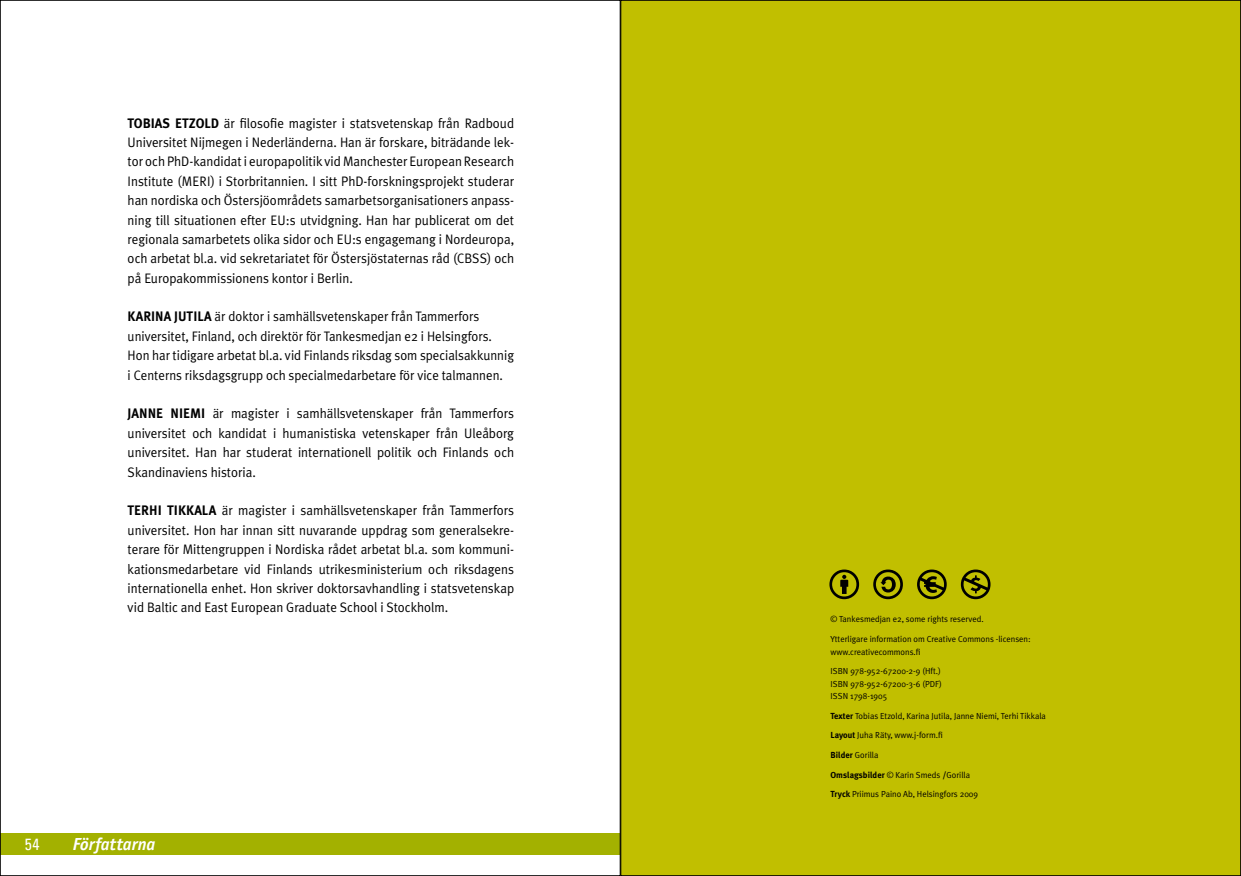
<style>
.page{position:relative;width:1241px;height:876px;background:#fff}
.page>*{position:absolute;margin:0;border:0;box-sizing:border-box;transform-origin:0 0}
.t1{font:italic 700 17.5px "Officina Sans";letter-spacing:-.01em;color:#fff}
.t2{font:condensed 16.25px "Univers";color:#fff}
.t3{font:13.75px/19.4px "Meta Plus Normal";color:#000;text-align:justify;scale:.95 1}
.t4{font:13.75px/19.4px "Meta Plus Normal";color:#000;scale:.94 1}
.t5{font:8.75px/12.5px "Meta Plus Normal";color:#000}
.s1{font-family:"Meta Plus";font-weight:700}
</style>
<div class="page">
<div style="left:0;top:833px;width:620px;height:21px;background:#a3b100"></div>
<div style="left:620px;top:0;width:620px;height:875px;background:#c1bf00"></div>
<svg style="left:960px;top:569px;width:30px;height:30px"></svg>
<svg style="left:873px;top:569px;width:29px;height:30px"></svg>
<svg style="left:829px;top:569px;width:30px;height:30px"></svg>
<svg style="left:917px;top:569px;width:29px;height:30px"></svg>
<p class="t3" style="left:128px;top:113px;width:408px"><span class="s1">TOBIAS ETZOLD</span> är filosofie magister i statsvetenskap från Radboud Universitet Nijmegen i Nederländerna. Han är forskare, biträdande lek&shy;tor och PhD-kandidat i europapolitik vid Manchester European Research Institute (MERI) i Storbritannien. I sitt PhD-forskningsprojekt studerar han nordiska och Östersjöområdets samarbetsorganisationers anpass&shy;ning till situationen efter EU:s utvidgning. Han har publicerat om det regionala samarbetets olika sidor och EU:s engagemang i Nordeuropa, och arbetat bl.a. vid sekretariatet för Östersjöstaternas råd (CBSS) och på Europakommissionens kontor i Berlin.</p>
<p class="t4" style="left:128px;top:307px;width:412px"><span class="s1">KARINA JUTILA</span> är doktor i samhällsvetenskaper från Tammerfors universitet, Finland, och direktör för Tankesmedjan e2 i Helsingfors.<br>Hon har tidigare arbetat bl.a. vid Finlands riksdag som specialsakkunnig i Centerns riksdagsgrupp och specialmedarbetare för vice talmannen.</p>
<p class="t3" style="left:128px;top:403px;width:408px"><span class="s1">JANNE N IEMI</span> är magister i samhällsvetenskaper från Tammerfors universitet och kandidat i humanistiska vetenskaper från Uleåborg universitet. Han har studerat internationell politik och Finlands och Skandinaviens historia.</p>
<p class="t3" style="left:128px;top:500px;width:408px"><span class="s1">TERHI TIKKALA</span> är magister i samhällsvetenskaper från Tammerfors universitet. Hon har innan sitt nuvarande uppdrag som generalsekre&shy;terare för Mittengruppen i Nordiska rådet arbetat bl.a. som kommuni&shy;kationsmedarbetare vid Finlands utrikesministerium och riksdagens internationella enhet. Hon skriver doktorsavhandling i statsvetenskap vid Baltic and East European Graduate School i Stockholm.</p>
<p class="t2" style="left:25px;top:833px;width:16px">54</p>
<p class="t1" style="left:73px;top:832px;width:84px">Författarna</p>
<p class="t5" style="left:830px;top:613px;width:155px">© Tankesmedjan e2, some rights reserved.</p>
<p class="t5" style="left:830px;top:632px;width:202px">Ytterligare information om Creative Commons -licensen: www.creativecommons.fi</p>
<p class="t5" style="left:830px;top:664px;width:113px;text-align:justify">ISBN 978-952-67200-2-9 (Hft.)<br>ISBN 978-952-67200-3-6 (PDF)<br>ISSN 1798-1905</p>
<p class="t5" style="left:830px;top:709px;width:217px"><span class="s1">TEXTER</span> Tobias Etzold, Karina Jutila, Janne Niemi, Terhi Tikkala</p>
<p class="t5" style="left:830px;top:728px;width:114px"><span class="s1">LAYOUT</span> Juha Räty, www.j-form.fi</p>
<p class="t5" style="left:830px;top:748px;width:49px"><span class="s1">BILDER</span> Gorilla</p>
<p class="t5" style="left:830px;top:768px;width:141px"><span class="s1">OMSLAGSBILDER</span> © Karin Smeds <span class="s1">/</span>Gorilla</p>
<p class="t5" style="left:830px;top:787px;width:149px"><span class="s1">TRYCK</span> Priimus Paino Ab, Helsingfors 2009</p>
</div>
